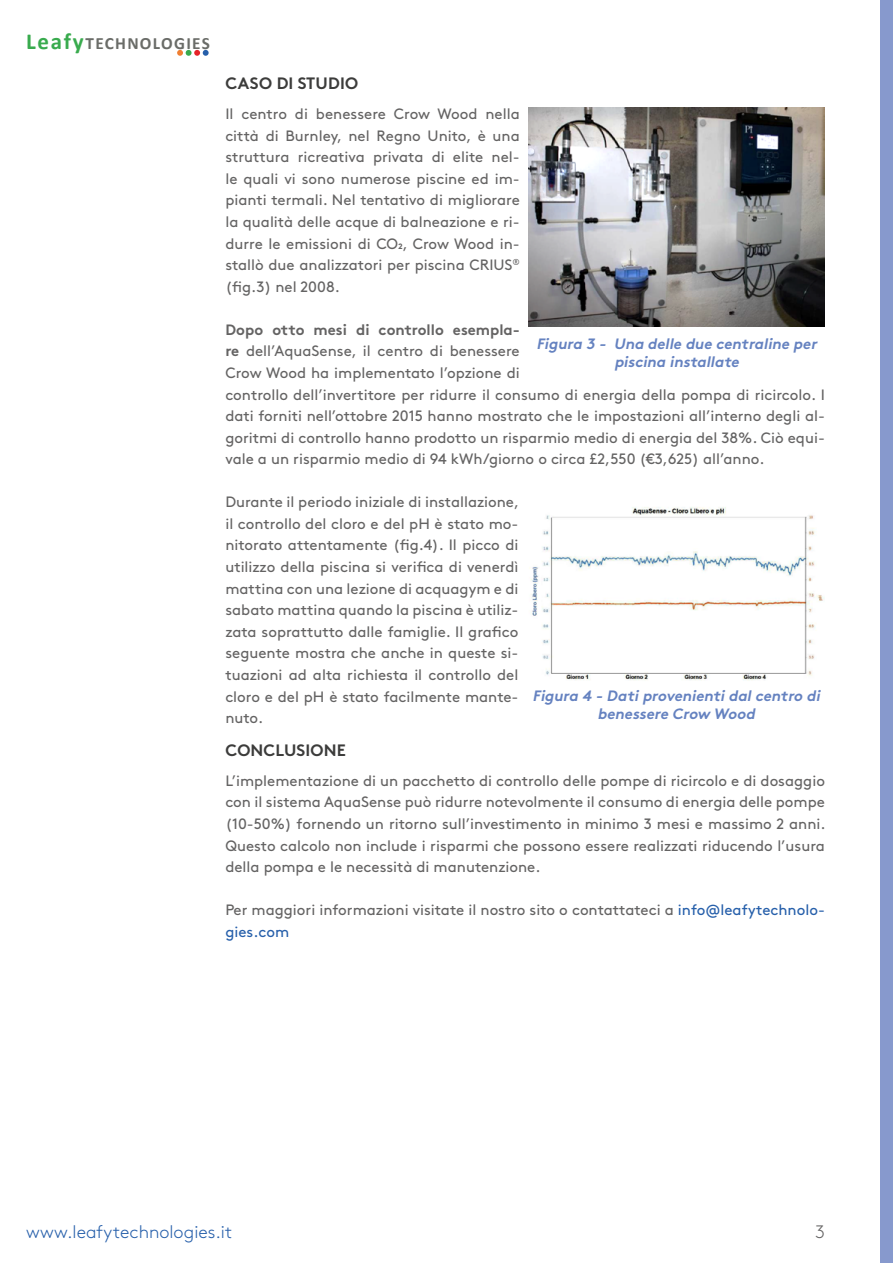
<style>
.page{position:relative;width:893px;height:1263px;background:#fff}
.page>*{position:absolute;margin:0;border:0;box-sizing:border-box;transform-origin:0 0}
.t1{font:300 18px "Brown";color:#265faa}
.t2{font:300 18px "Brown";color:#646363}
.t3{font:700 17.25px "Calibri";letter-spacing:.075em;color:#6a6c68}
.t4{font:700 16.5px "Brown Std";letter-spacing:.01em;color:#3c3c3b}
.t5{font:15px/21.6px "Brown Std";color:#646363;text-align:justify}
.t6{font:italic 700 15px/18px "Brown Std";color:#6582c0;text-align:center}
.s1{font-size:22.95px;color:#39ab4e}
.s2{font-weight:700}
.s3{color:#265faa}
</style>
<div class="page">
<svg style="left:177px;top:50px;width:32px;height:6px"></svg>
<div style="left:881px;top:0;width:12px;height:1263px;background:#8799cd"></div>
<img style="left:529px;top:507px;width:296px;height:174px">
<img style="left:528px;top:107px;width:297px;height:220px">
<p class="t3" style="left:26px;top:31px;width:185px"><span class="s1">Leafy</span>TECHNOLOGIES</p>
<p class="t4" style="left:225px;top:73px;width:134px">CASO DI STUDIO</p>
<p class="t5" style="left:225px;top:103px;width:296px">Il centro di benessere Crow Wood nella città di Burnley, nel Regno Unito, è una struttura ricreativa privata di elite nel&shy;le quali vi sono numerose piscine ed im&shy;pianti termali. Nel tentativo di migliorare la qualità delle acque di balneazione e ri&shy;durre le emissioni di CO2, Crow Wood in&shy;stallò due analizzatori per piscina CRIUS<sup>® </sup>(fig.3) nel 2008.</p>
<p class="t5" style="left:225px;top:319px;width:601px;text-align:left"><span class="s2">Dopo otto mesi di controllo esempla-<br>re</span> dell’AquaSense, il centro di benessere<br>Crow Wood ha implementato l’opzione di<br>controllo dell’invertitore per ridurre il consumo di energia della pompa di ricircolo. I dati forniti nell’ottobre 2015 hanno mostrato che le impostazioni all’interno degli al&shy;goritmi di controllo hanno prodotto un risparmio medio di energia del 38%. Ciò equi&shy;vale a un risparmio medio di 94 kWh/giorno o circa £2,550 (€3,625) all’anno.</p>
<p class="t5" style="left:225px;top:491px;width:295px">Durante il periodo iniziale di installazione, il controllo del cloro e del pH è stato mo&shy;nitorato attentamente (fig.4). Il picco di utilizzo della piscina si verifica di venerdì mattina con una lezione di acquagym e di sabato mattina quando la piscina è utiliz&shy;zata soprattutto dalle famiglie. Il grafico seguente mostra che anche in queste si&shy;tuazioni ad alta richiesta il controllo del cloro e del pH è stato facilmente mante&shy;nuto.</p>
<p class="t4" style="left:225px;top:740px;width:122px">CONCLUSIONE</p>
<p class="t5" style="left:225px;top:770px;width:602px">L’implementazione di un pacchetto di controllo delle pompe di ricircolo e di dosaggio con il sistema AquaSense può ridurre notevolmente il consumo di energia delle pompe (10-50%) fornendo un ritorno sull’investimento in minimo 3 mesi e massimo 2 anni.<br>Questo calcolo non include i risparmi che possono essere realizzati riducendo l’usura della pompa e le necessità di manutenzione.</p>
<p class="t5" style="left:225px;top:899px;width:601px">Per maggiori informazioni visitate il nostro sito o contattateci a <span class="s3">info@leafytechnolo&shy;gies.com</span></p>
<p class="t6" style="left:536px;top:335px;width:285px">Figura 3 - Una delle due centraline per piscina installate</p>
<p class="t6" style="left:533px;top:686px;width:292px">Figura 4 - Datiprovenientidalcentro di benessere Crow Wood</p>
<p class="t1" style="left:26px;top:1218px;width:208px">www.leafytechnologies.it</p>
<p class="t2" style="left:815px;top:1219px;width:11px">3</p>
</div>
